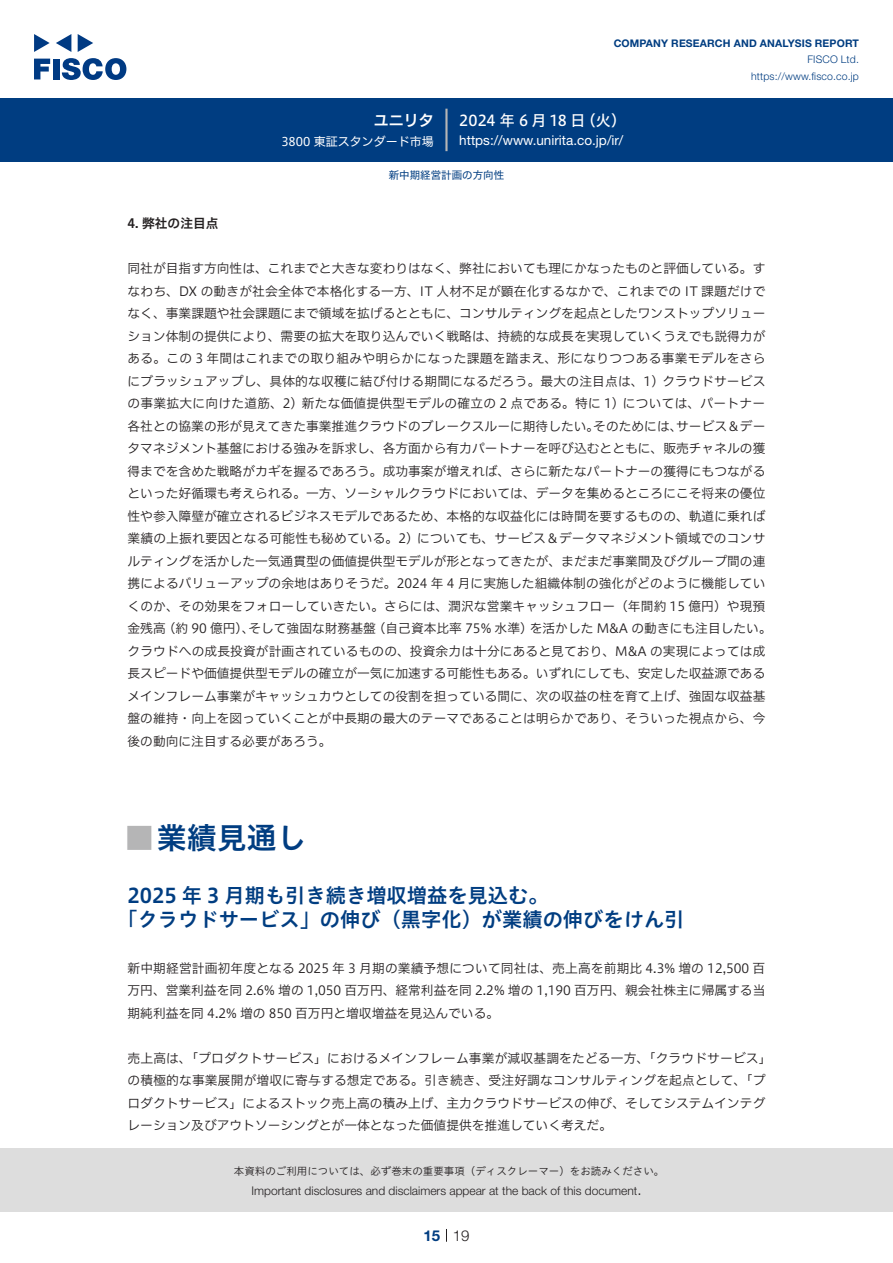
<style>
.page{position:relative;width:893px;height:1263px;background:#fff}
.page>*{position:absolute;margin:0;border:0;box-sizing:border-box;transform-origin:0 0}
.t1{font:30px "Hiragino UD Sans Std N W6";color:#003d81}
.t2{font:24px "Hiragino UD Sans Std N W6";color:#b5b5b6}
.中タイトル{font:20.25px/24px "Hiragino UD Sans Std W6";color:#003d81}
.t3{font:15px "Hiragino UD Sans F Std N W5";color:#fff}
.t4{font:15px "Hiragino UD Sans F Std N W6";color:#fff}
.t5{font:300 15px "Helvetica Neue LT Std";color:#231f20}
.t6{font:700 15px "Helvetica Neue LT Std";color:#003d81}
.t7{font:13.5px "Helvetica Neue LT Std";color:#fff}
.本文{font:12.75px/22.5px "Hiragino UD Sans F Std N W3";color:#231f20}
.小タイトル{font:12.75px "Hiragino UD Sans F Std N W6";color:#231f20}
.t8{font:300 12px "Helvetica Neue LT Std";color:#231f20}
.t9{font:12px "Hiragino UD Sans F Std N W4";color:#fff}
.t10{font:10.5px "Hiragino UD Sans Std W3";color:#231f20}
.t11{font:700 10.5px "Helvetica Neue LT Std";letter-spacing:.015em;color:#003d81}
.t12{font:300 10.5px/16.5px "Helvetica Neue LT Std";letter-spacing:.015em;color:#003d81;text-align:right}
.ヘッダー{font:10.5px "Hiragino UD Sans F Std N W4";color:#003d81}
</style>
<div class="page">
<div style="left:0;top:1148px;width:893px;height:64px;background:#ddd"></div>
<svg style="left:34px;top:59px;width:16px;height:20px"></svg>
<div style="left:53px;top:59px;width:6px;height:20px;background:#003a83"></div>
<svg style="left:62px;top:58px;width:64px;height:22px"></svg>
<svg style="left:34px;top:34px;width:16px;height:18px"></svg>
<svg style="left:78px;top:34px;width:15px;height:18px"></svg>
<svg style="left:56px;top:34px;width:15px;height:18px"></svg>
<div style="left:0;top:98px;width:893px;height:64px;background:#003d81"></div>
<hr style="left:445px;top:109px;width:3px;height:42px;background:#b5b5b6">
<svg style="left:446px;top:1229px;width:1px;height:13px"></svg>
<p class="t4" style="left:374px;top:109px;width:62px">ユニリタ</p>
<p class="t9" style="left:281px;top:132px;width:154px">3800 東証スタンダード市場</p>
<p class="t11" style="left:614px;top:37px;width:247px">COMPANY RESEARCH AND ANALYSIS REPORT</p>
<p class="t12" style="left:751px;top:51px;width:109px">FISCO Ltd. https://www.fisco.co j p.</p>
<p class="t3" style="left:581px;top:109px;width:47px">（火(</p>
<p class="t3" style="left:459px;top:109px;width:128px">2024 年 6 月 18 日</p>
<p class="t7" style="left:459px;top:132px;width:166px">https://www.unirita. c o j p. /i r/</p>
<p class="ヘッダー" style="left:389px;top:167px;width:117px">新中期経営計画の方向性</p>
<p class="小タイトル" style="left:128px;top:214px;width:93px">4. 弊社の注目点</p>
<p class="本文" style="left:128px;top:256px;width:639px;text-align:right">同社が目指す方向性は、これまでと大きな変わりはなく、弊社においても理にかなったものと評価している。すなわち、DX の動きが社会全体で本格化する一方、IT 人材不足が顕在化するなかで、これまでの IT 課題だけでなく、事業課題や社会課題にまで領域を拡げるとともに、コンサルティングを起点としたワンストップソリューション体制の提供により、需要の拡大を取り込んでいく戦略は、持続的な成長を実現していくうえでも説得力がある。この 3 年間はこれまでの取り組みや明らかになった課題を踏まえ、形になりつつある事業モデルをさらにブラッシュアップし、具体的な収穫に結び付ける期間になるだろう。最大の注目点は、1) クラウドサービスの事業拡大に向けた道筋、2) 新たな価値提供型モデルの確立の 2 点である。特に 1) については、パートナーサービス＆デー</p>
<p class="本文" style="left:128px;top:414px;width:473px">各社との協業の形が見えてきた事業推進クラウドのブレークスルーに期待したい。</p>
<p class="本文" style="left:128px;top:436px;width:639px">タマネジメント基盤における強みを訴求し、各方面から有力パートナーを呼び込むとともに、販売チャネルの獲</p>
<p class="本文" style="left:128px;top:459px;width:639px">得までを含めた戦略がカギを握るであろう。成功事案が増えれば、さらに新たなパートナーの獲得にもつながる</p>
<p class="本文" style="left:128px;top:481px;width:639px">といった好循環も考えられる。一方、ソーシャルクラウドにおいては、データを集めるところにこそ将来の優位</p>
<p class="本文" style="left:128px;top:504px;width:639px">性や参入障壁が確立されるビジネスモデルであるため、本格的な収益化には時間を要するものの、軌道に乗れば</p>
<p class="本文" style="left:128px;top:526px;width:639px">業績の上振れ要因となる可能性も秘めている。2) についても、サービス＆データマネジメント領域でのコンサ</p>
<p class="本文" style="left:128px;top:549px;width:639px">ルティングを活かした一気通貫型の価値提供型モデルが形となってきたが、まだまだ事業間及びグループ間の連</p>
<p class="本文" style="left:128px;top:571px;width:639px">携によるバリューアップの余地はありそうだ。2024 年 4 月に実施した組織体制の強化がどのように機能してい</p>
<p class="本文" style="left:128px;top:594px;width:639px">くのか、その効果をフォローしていきたい。さらには、潤沢な営業キャッシュフロー（年間約 15 億円）や現預</p>
<p class="本文" style="left:530px;top:616px;width:243px">を活かした M&amp;A の動きにも注目したい。</p>
<p class="本文" style="left:593px;top:414px;width:91px">そのためには、</p>
<p class="本文" style="left:163px;top:616px;width:94px">（約 90 億円）、</p>
<p class="本文" style="left:248px;top:616px;width:129px">そして強固な財務基盤</p>
<p class="本文" style="left:373px;top:616px;width:162px">（自己資本比率 75% 水準）</p>
<p class="本文" style="left:128px;top:616px;width:639px">金残高<br>クラウドへの成長投資が計画されているものの、投資余力は十分にあると見ており、M&amp;A の実現によっては成長スピードや価値提供型モデルの確立が一気に加速する可能性もある。いずれにしても、安定した収益源であるメインフレーム事業がキャッシュカウとしての役割を担っている間に、次の収益の柱を育て上げ、強固な収益基盤の維持・向上を図っていくことが中長期の最大のテーマであることは明らかであり、そういった視点から、今後の動向に注目する必要があろう。</p>
<p class="t1" style="left:157px;top:815px;width:151px">業績見通し</p>
<p class="t2" style="left:128px;top:819px;width:25px">█</p>
<p class="中タイトル" style="left:117px;top:882px;width:568px;text-indent:10px">2025 年 3 月期も引き続き増収増益を見込む。<br>「クラウドサービス」の伸び（黒字化）が業績の伸びをけん引</p>
<p class="本文" style="left:128px;top:956px;width:639px;text-align:justify">新中期経営計画初年度となる 2025 年 3 月期の業績予想について同社は、売上高を前期比 4.3% 増の 12,500 百万円、営業利益を同 2.6% 増の 1,050 百万円、経常利益を同 2.2% 増の 1,190 百万円、親会社株主に帰属する当期純利益を同 4.2% 増の 850 百万円と増収増益を見込んでいる。</p>
<p class="本文" style="left:128px;top:1046px;width:645px">売上高は、「プロダクトサービス」におけるメインフレーム事業が減収基調をたどる一方、「クラウドサービス「の積極的な事業展開が増収に寄与する想定である。引き続き、受注好調なコンサルティングを起点として、「プロダクトサービス」によるストック売上高の積み上げ、主力クラウドサービスの伸び、そしてシステムインテグレーション及びアウトソーシングとが一体となった価値提供を推進していく考えだ。</p>
<p class="t10" style="left:234px;top:1163px;width:432px">本資料のご利用については、必ず巻末の重要事項（ディスクレーマー）をお読みください。</p>
<p class="t5" style="left:637px;top:1180px;width:6px">.</p>
<p class="t8" style="left:251px;top:1183px;width:387px">Important disclosures and disclaimers appear at the back of this document</p>
<p class="t6" style="left:423px;top:1226px;width:18px">15</p>
<p class="t5" style="left:453px;top:1226px;width:18px">19</p>
</div>
